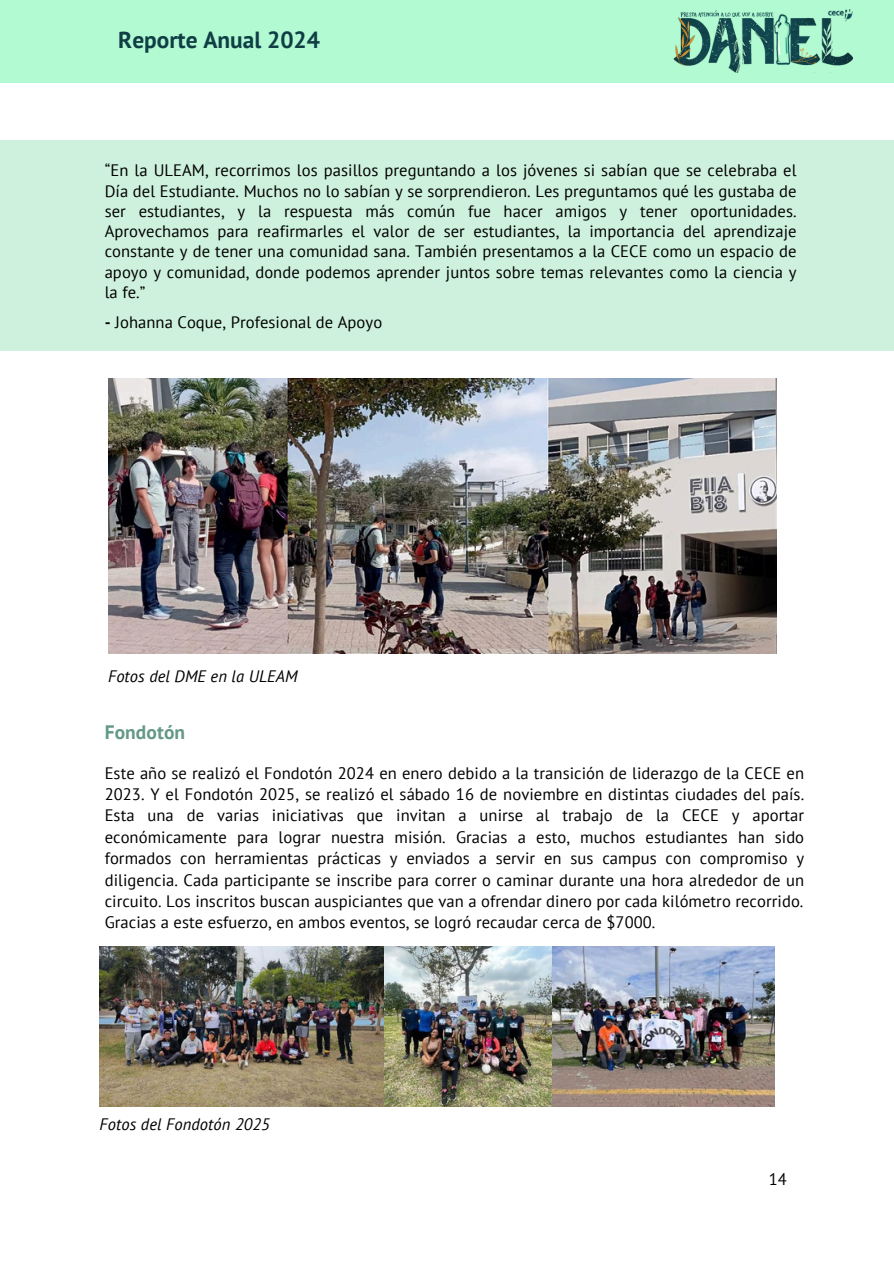
<style>
.page{position:relative;width:894px;height:1264px;background:#fff}
.page>*{position:absolute;margin:0;border:0;box-sizing:border-box;transform-origin:0 0}
.t1{font:700 23.4px "PT Sans";color:#103e45}
.t2{font:700 19.5px "PT Sans";letter-spacing:.005em;color:#649887}
.t3{font:16.5px/21.3px "PT Sans";letter-spacing:.005em;color:#000;text-align:justify}
.t4{font:italic 16.5px "PT Sans";letter-spacing:.005em;color:#000}
.s1{font-weight:700}
</style>
<div class="page">
<img style="left:108px;top:378px;width:668px;height:275px">
<div style="left:0;top:140px;width:893px;height:211px;background:#cef1de"></div>
<div style="left:0;top:0;width:893px;height:83px;background:#b2fad2"></div>
<img style="left:673px;top:10px;width:179px;height:63px">
<img style="left:100px;top:946px;width:674px;height:160px">
<p class="t1" style="left:118px;top:24px;width:203px">Reporte Anual 2024</p>
<p class="t3" style="left:105px;top:160px;width:693px;line-height:20.2px">“En la ULEAM, recorrimos los pasillos preguntando a los jóvenes si sabían que se celebraba el Día del Estudiante. Muchos no lo sabían y se sorprendieron. Les preguntamos qué les gustaba de ser estudiantes, y la respuesta más común fue hacer amigos y tener oportunidades.<br>Aprovechamos para reafirmarles el valor de ser estudiantes, la importancia del aprendizaje constante y de tener una comunidad sana. También presentamos a la CECE como un espacio de apoyo y comunidad, donde podemos aprender juntos sobre temas relevantes como la ciencia y la fe.”</p>
<p class="t3" style="left:105px;top:311px;width:279px"><span class="s1">-</span> Johanna Coque, Profesional de Apoyo</p>
<p class="t4" style="left:108px;top:665px;width:191px">Fotos del DME en la ULEAM</p>
<h2 class="t2" style="left:105px;top:718px;width:82px">Fondotón</h2>
<p class="t3" style="left:105px;top:761px;width:700px">Este año se realizó el Fondotón 2024 en enero debido a la transición de liderazgo de la CECE en 2023. Y el Fondotón 2025, se realizó el sábado 16 de noviembre en distintas ciudades del país.<br>Esta una de varias iniciativas que invitan a unirse al trabajo de la CECE y aportar económicamente para lograr nuestra misión. Gracias a esto, muchos estudiantes han sido formados con herramientas prácticas y enviados a servir en sus campus con compromiso y diligencia. Cada participante se inscribe para correr o caminar durante una hora alrededor de un circuito. Los inscritos buscan auspiciantes que van a ofrendar dinero por cada kilómetro recorrido.</p>
<p class="t3" style="left:105px;top:911px;width:552px">Gracias a este esfuerzo, en ambos eventos, se logró recaudar cerca de $7000.</p>
<p class="t4" style="left:100px;top:1113px;width:171px">Fotos del Fondotón 2025</p>
<h1 class="t3" style="left:768px;top:1168px;width:20px">14</h1>
</div>
